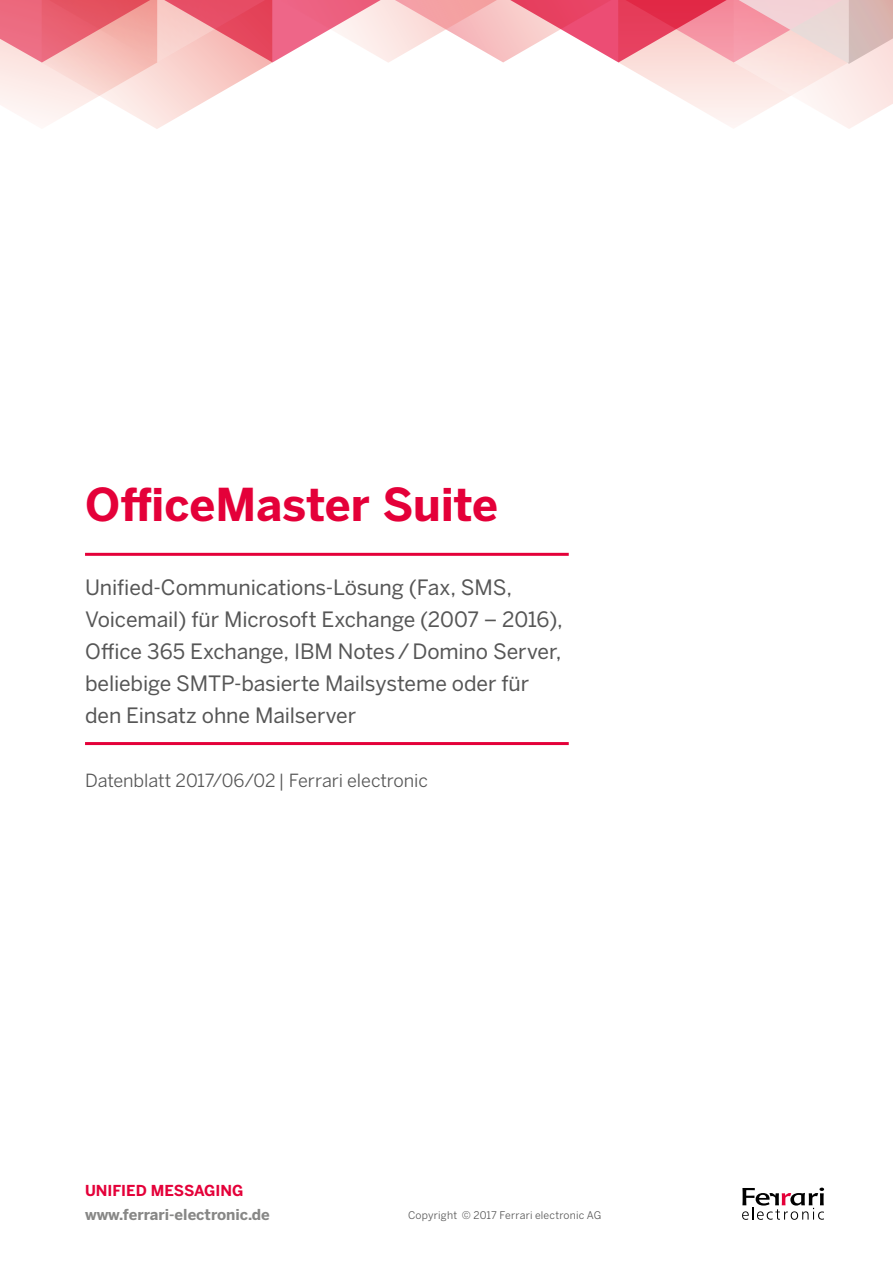
<style>
.page{position:relative;width:893px;height:1263px;background:#fff}
.page>*{position:absolute;margin:0;border:0;box-sizing:border-box;transform-origin:0 0}
.t1{font:700 45px "Benton Sans";letter-spacing:-.005em;color:#e40039}
.t2{font:21px/32px "Benton Sans";letter-spacing:-.005em;color:#565656}
.t3{font:18px "Benton Sans";letter-spacing:-.005em;color:#565656}
.t4{font:700 15px "Benton Sans";color:#878786}
.t5{font:700 15px "Benton Sans";color:#e40039}
.t6{font:10.5px "Benton Sans";letter-spacing:.02em;color:#565656}
</style>
<div class="page">
<svg style="left:0;top:0;width:893px;height:129px"></svg>
<svg style="left:742px;top:1187px;width:82px;height:33px"></svg>
<hr style="left:85px;top:553px;width:484px;height:3px;background:#e40039">
<hr style="left:85px;top:742px;width:484px;height:3px;background:#e40039">
<h1 class="t1" style="left:85px;top:478px;width:415px">OfficeMaster Suite</h1>
<p class="t2" style="left:85px;top:571px;width:479px">Unified-Communications-Lösung (Fax, SMS, Voicemail) für Microsoft Exchange (2007 – 2016), Office 365 Exchange, IBM Notes/Domino Server, beliebige SMTP-basierte Mailsysteme oder für den Einsatz ohne Mailserver</p>
<p class="t3" style="left:85px;top:769px;width:344px">Datenblatt 2017/06/02 | Ferrari electronic</p>
<p class="t5" style="left:85px;top:1182px;width:160px">UNIFIED MESSAGING</p>
<p class="t4" style="left:85px;top:1206px;width:186px">www.ferrari-electronic.de</p>
<p class="t6" style="left:408px;top:1209px;width:195px">Copyright © 2017 Ferrari electronic AG</p>
</div>
